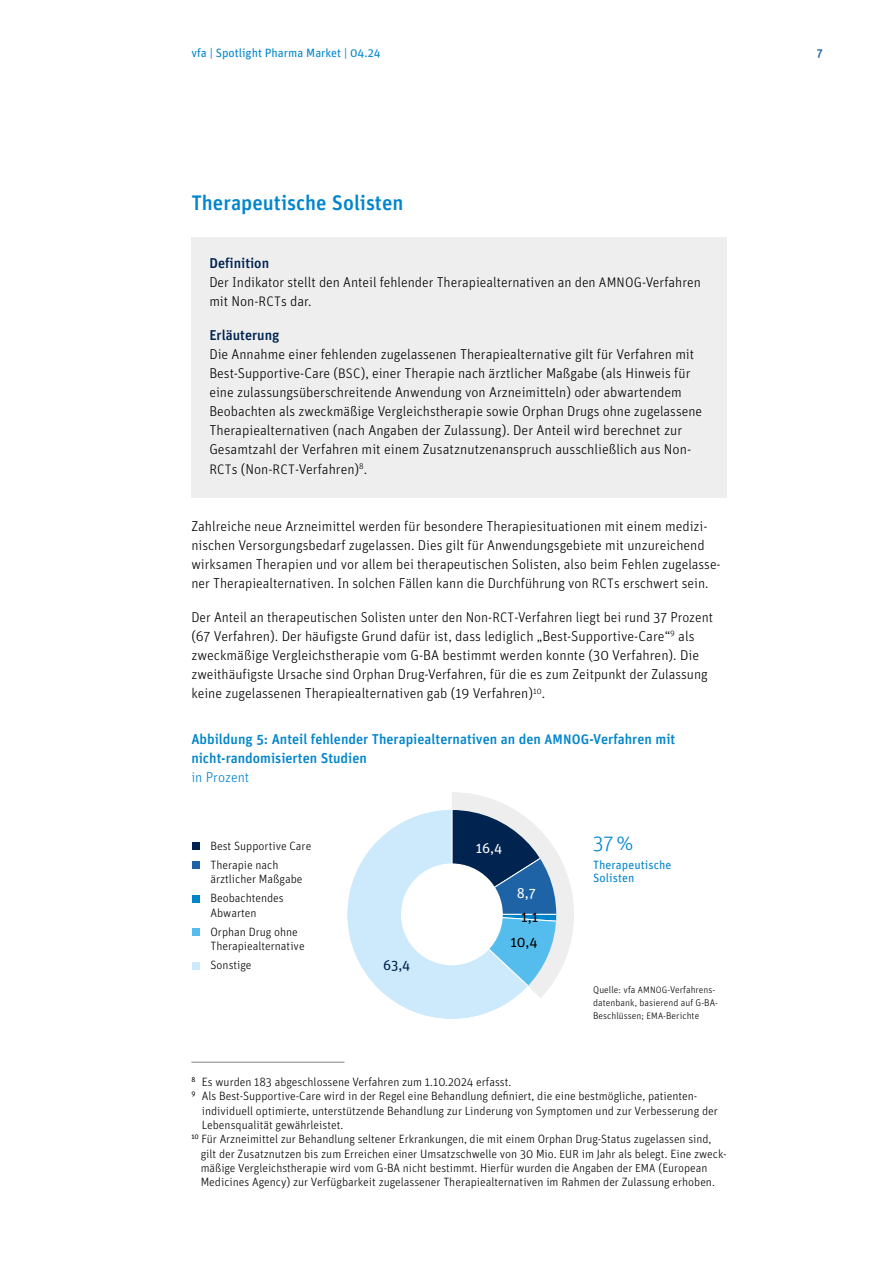
<style>
.page{position:relative;width:893px;height:1263px;background:#fff}
.page>*{position:absolute;margin:0;border:0;box-sizing:border-box;transform-origin:0 0}
.t1{font:500 21px "Unit Pro";color:#0085cd}
.t2{font:300 21px "Unit Pro";color:#0085cd}
.t3{font:300 14.25px/19.2px "Unit Pro";color:#000}
.t4{font:500 14.25px/19.2px "Unit Pro";color:#0085cd}
.t5{font:500 14.25px "Unit Pro";color:#002350}
.t6{font:300 14.25px "Unit Pro";color:#0085cd}
.t7{font:14.25px "Unit Pro";color:#fff}
.t8{font:14.25px "Unit Pro";color:#000}
.t9{font:14.25px "Unit Pro";color:#002350}
.t10{font:300 12px/19.2px "Unit Pro";color:#000}
.t11{font:12px/12.8px "Unit Pro";color:#0085cd}
.t12{font:500 12px "Unit Pro";color:#1d63a6}
.t13{font:300 9.75px/12.8px "Unit Pro";letter-spacing:.005em;color:#000}
.s1{font-weight:500;color:#002350}
.s2{font-size:13.8px}
.s3{font-size:9.3px}
.s4{font-size:11.55px}
</style>
<div class="page">
<div style="left:191px;top:237px;width:536px;height:260px;background:#eee"></div>
<hr style="left:191px;top:1062px;width:153px;height:1px;background:#818586">
<div style="left:192px;top:842px;width:8px;height:8px;background:#002350"></div>
<div style="left:192px;top:862px;width:8px;height:7px;background:#1d63a6"></div>
<div style="left:192px;top:895px;width:8px;height:7px;background:#0085cd"></div>
<div style="left:192px;top:928px;width:8px;height:8px;background:#55bded"></div>
<div style="left:192px;top:962px;width:8px;height:7px;background:#cdeafc"></div>
<svg style="left:347px;top:792px;width:227px;height:227px"></svg>
<div style="left:401px;top:863px;width:102px;height:102px;background:#fff;border-radius:50%"></div>
<p class="t11" style="left:191px;top:46px;width:191px">vfa | Spotlight Pharma Market | 04.24</p>
<h1 class="t1" style="left:191px;top:190px;width:214px">Therapeutische Solisten</h1>
<p class="t3" style="left:209px;top:253px;width:493px"><span class="s1">Definition<br></span>Der Indikator stellt den Anteil fehlender Therapiealternativen an den <span class="s2">AMNOG</span>-Verfahren mit Non-<span class="s2">RCT</span>s dar.</p>
<p class="t5" style="left:209px;top:326px;width:72px">Erläuterung</p>
<p class="t3" style="left:209px;top:344px;width:494px">Die Annahme einer fehlenden zugelassenen Therapiealternative gilt für Verfahren mit Best-Supportive-Care (<span class="s2">BSC</span>), einer Therapie nach ärztlicher Maßgabe (als Hinweis für eine zulassungsüberschreitende Anwendung von Arzneimitteln) oder abwartendem Beobachten als zweckmäßige Vergleichstherapie sowie Orphan Drugs ohne zugelassene Therapiealternativen (nach Angaben der Zulassung). Der Anteil wird berechnet zur Gesamtzahl der Verfahren mit einem Zusatznutzenanspruch ausschließlich aus Non-<span class="s2">RCT</span>s (Non-<span class="s2">RCT</span>-Verfahren)<sup>8</sup>.</p>
<p class="t3" style="left:191px;top:516px;width:531px">Zahlreiche neue Arzneimittel werden für besondere Therapiesituationen mit einem medizi&shy;nischen Versorgungsbedarf zugelassen. Dies gilt für Anwendungsgebiete mit unzureichend wirksamen Therapien und vor allem bei therapeutischen Solisten, also beim Fehlen zugelasse&shy;ner Therapiealternativen. In solchen Fällen kann die Durchführung von <span class="s2">RCT</span>s erschwert sein.</p>
<p class="t3" style="left:191px;top:607px;width:523px">Der Anteil an therapeutischen Solisten unter den Non-<span class="s2">RCT</span>-Verfahren liegt bei rund 37 Prozent (67 Verfahren). Der häufigste Grund dafür ist, dass lediglich „Best-Supportive-Care“<sup>9</sup> als zweckmäßige Vergleichstherapie vom G-BA bestimmt werden konnte (30 Verfahren). Die zweithäufigste Ursache sind Orphan Drug-Verfahren, für die es zum Zeitpunkt der Zulassung keine zugelassenen Therapiealternativen gab (19 Verfahren)<sup>10</sup>.</p>
<p class="t4" style="left:191px;top:729px;width:485px">Abbildung 5: Anteil fehlender Therapiealternativen an den <span class="s2">AMNOG</span>-Verfahren mit nicht-randomisierten Studien</p>
<p class="t6" style="left:191px;top:769px;width:59px">in Prozent</p>
<p class="t10" style="left:210px;top:836px;width:102px">Best Supportive Care<br>Therapie nach</p>
<p class="t10" style="left:210px;top:869px;width:94px">ärztlicher Maßgabe<br>Beobachtendes</p>
<p class="t10" style="left:210px;top:903px;width:89px">Abwarten<br>Orphan Drug ohne</p>
<p class="t10" style="left:210px;top:936px;width:96px">Therapiealternative<br>Sonstige</p>
<p class="t9" style="left:383px;top:956px;width:29px">63,4</p>
<p class="t7" style="left:476px;top:838px;width:28px">16,4</p>
<p class="t7" style="left:517px;top:884px;width:21px">8,7</p>
<p class="t8" style="left:510px;top:933px;width:29px">10,4</p>
<p class="t8" style="left:521px;top:908px;width:18px">1,1</p>
<h1 class="t2" style="left:593px;top:831px;width:42px">37%</h1>
<p class="t11" style="left:593px;top:858px;width:80px">Therapeutische<br>Solisten</p>
<p class="t13" style="left:593px;top:983px;width:126px">Quelle: vfa <span class="s3">AMNOG</span>-Verfahrens&shy;datenbank, basierend auf G-BA-<br>Beschlüssen; <span class="s3">EMA</span>-Berichte</p>
<p class="t10" style="left:191px;top:1072px;width:322px"><sup>8</sup> Es wurden 183 abgeschlossene Verfahren zum 1.10.2024 erfasst.</p>
<p class="t10" style="left:191px;top:1086px;width:508px"><sup>9</sup> Als Best-Supportive-Care wird in der Regel eine Behandlung definiert, die eine bestmögliche, patienten-</p>
<p class="t10" style="left:202px;top:1101px;width:517px">individuell optimierte, unterstützende Behandlung zur Linderung von Symptomen und zur Verbesserung der</p>
<p class="t10" style="left:202px;top:1115px;width:143px">Lebensqualität gewährleistet.</p>
<p class="t10" style="left:191px;top:1129px;width:521px"><sup>10</sup> Für Arzneimittel zur Behandlung seltener Erkrankungen, die mit einem Orphan Drug-Status zugelassen sind,</p>
<p class="t10" style="left:201px;top:1144px;width:528px">gilt der Zusatznutzen bis zum Erreichen einer Umsatzschwelle von 30 Mio. <span class="s4">EUR</span> im Jahr als belegt. Eine zweck-</p>
<p class="t10" style="left:201px;top:1158px;width:508px">mäßige Vergleichstherapie wird vom G-BA nicht bestimmt. Hierfür wurden die Angaben der <span class="s4">EMA</span> (European</p>
<p class="t10" style="left:201px;top:1172px;width:516px">Medicines Agency) zur Verfügbarkeit zugelassener Therapiealternativen im Rahmen der Zulassung erhoben.</p>
<p class="t12" style="left:817px;top:46px;width:8px">7</p>
</div>
